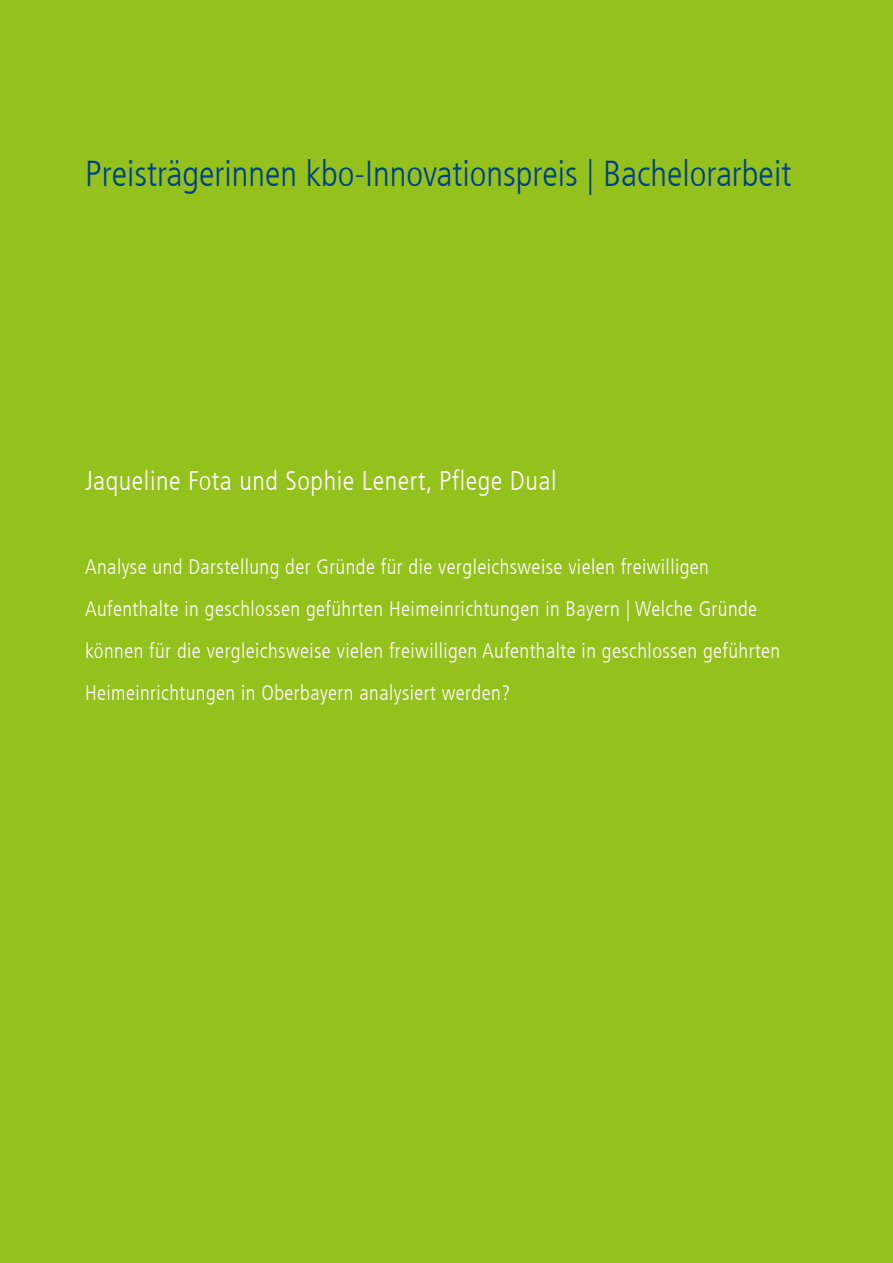
<style>
.page{position:relative;width:893px;height:1263px;background:#94c11c}
.page>*{position:absolute;margin:0;border:0;box-sizing:border-box;transform-origin:0 0}
.t1{font:300 condensed 36px "Frutiger LT Com";color:#004189}
.t2{font:300 condensed 27px "Frutiger LT Com";letter-spacing:.02em;color:#fff}
.t3{font:300 condensed 21px/42px "Frutiger LT Com";letter-spacing:.02em;color:#fff}
</style>
<div class="page">
<h1 class="t1" style="left:85px;top:153px;width:708px">Preisträgerinnen kbo-Innovationspreis | Bachelorarbeit</h1>
<p class="t2" style="left:85px;top:465px;width:473px">Jaqueline Fota und Sophie Lenert, Pflege Dual</p>
<p class="t3" style="left:85px;top:545px;width:697px">Analyse und Darstellung der Gründe für die vergleichsweise vielen freiwilligen Aufenthalte in geschlossen geführten Heimeinrichtungen in Bayern | Welche Gründe können für die vergleichsweise vielen freiwilligen Aufenthalte in geschlossen geführten Heimeinrichtungen in Oberbayern analysiert werden?</p>
</div>
